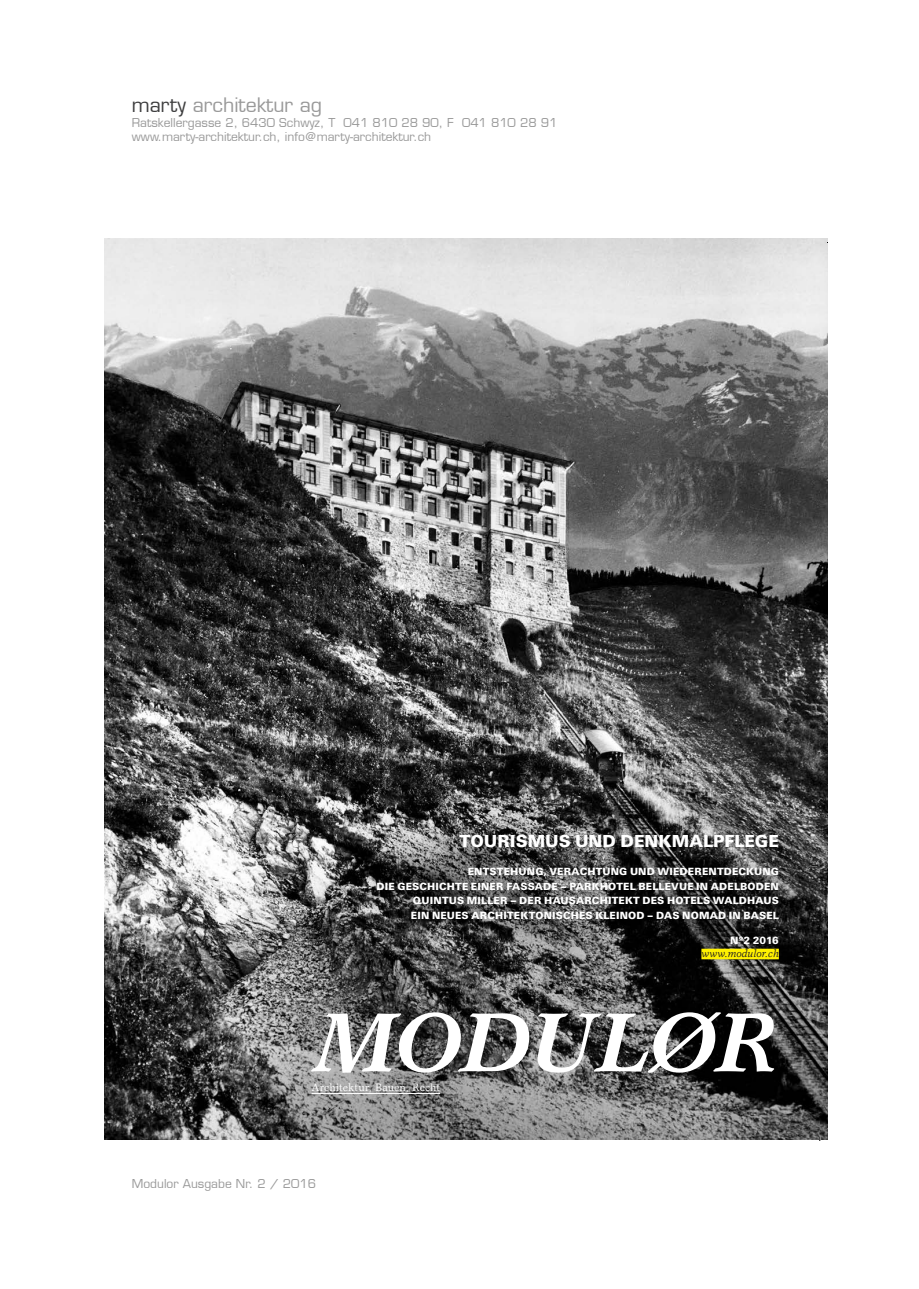
<style>
.page{position:relative;width:919px;height:1289px;background:#fff}
.page>*{position:absolute;margin:0;border:0;box-sizing:border-box;transform-origin:0 0}
.t1{font:italic 700 84.15px "Garth Graphic";letter-spacing:-.03em;color:#fff}
.t2{font:19.5px "Eurostile LT";color:#999}
.t3{font:900 18px "Unitus T";letter-spacing:.005em;color:#fff}
.t4{font:12px "Eurostile LT";color:#999}
.t5{font:900 10.8px/14.4px "Unitus T";letter-spacing:.02em;color:#fff;text-align:right}
.t6{font:10.8px "Garth Graphic";color:#fff}
.t7{font:italic 10.8px/12.6px "Garth Graphic";letter-spacing:.005em;color:#231f20;text-align:right}
.s1{color:#3e3e3f}
.s2{font-family:"Unitus T";font-weight:900;font-style:normal;color:#fff}
</style>
<div class="page">
<img style="left:104px;top:238px;width:723px;height:901px">
<div style="left:701px;top:948px;width:77px;height:11px;background:#fff101"></div>
<hr style="left:311px;top:1093px;width:129px;height:1px;background:#fff">
<p class="t2" style="left:132px;top:94px;width:192px"><span class="s1">marty</span> architektur ag</p>
<p class="t4" style="left:132px;top:115px;width:427px">Ratskellergasse 2, 6430 Schwyz, T 041 810 28 90, F 041 810 28 91</p>
<p class="t4" style="left:132px;top:130px;width:301px">www.marty-architektur.ch, info@marty-architektur.ch</p>
<p class="t3" style="left:459px;top:830px;width:321px">TOURISMUS UND DENKMALPFLEGE</p>
<p class="t5" style="left:376px;top:864px;width:403px">ENTSTEHUNG, VERACHTUNG UND WIEDERENTDECKUNG<br>DIE GESCHICHTE EINER FASSADE – PARKHOTEL BELLEVUE IN ADELBODEN QUINTUS MILLER – DER HAUSARCHITEKT DES HOTELS WALDHAUS<br>EIN NEUES ARCHITEKTONISCHES KLEINOD – DAS NOMAD IN BASEL</p>
<p class="t7" style="left:701px;top:934px;width:79px"><span class="s2">Nº2 2016 </span>www.modulor.ch</p>
<p class="t1" style="left:312px;top:992px;width:467px">MODULØR</p>
<p class="t6" style="left:311px;top:1080px;width:130px">Architektur, Bauen, Recht</p>
<p class="t4" style="left:132px;top:1176px;width:185px">Modulor Ausgabe Nr. 2 / 2016</p>
</div>
